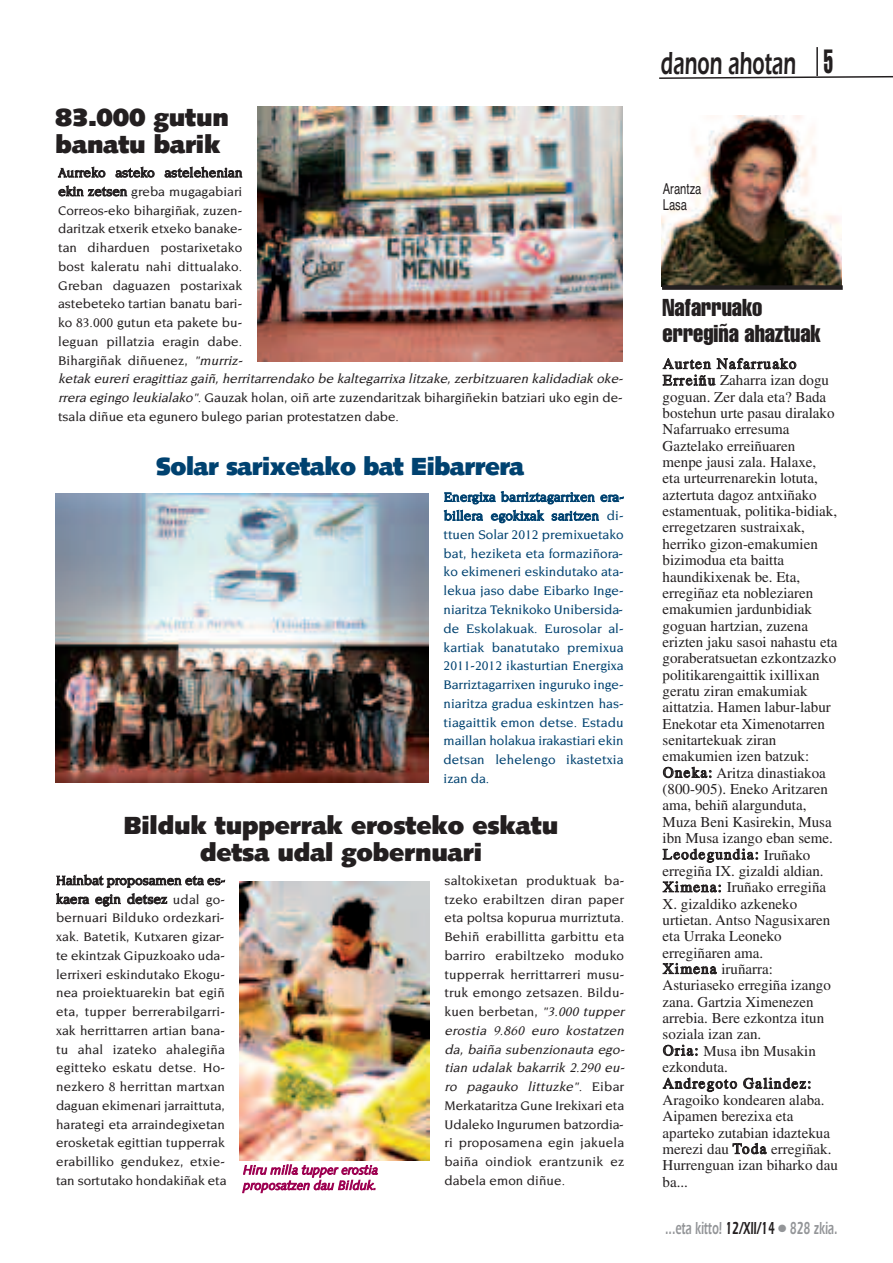
<style>
.page{position:relative;width:893px;height:1263px;background:#fff}
.page>*{position:absolute;margin:0;border:0;box-sizing:border-box;transform-origin:0 0}
.t1{font:600 33px "Itc Eras";color:#231f20;scale:.6 1}
.t2{font:900 24.75px/27px "Syntax";letter-spacing:-.005em;color:#231f20}
.t3{font:900 24.75px "Syntax";letter-spacing:-.015em;color:#004270}
.t4{font:extra-condensed 24px/25.5px "Helvetica";color:#231f20}
.t5{font:600 18px "Itc Eras";color:#939598;scale:.6 1}
.t6{font:15px/16.4px "Times";color:#231f20}
.t7{font:15px/16.5px "Helvetica";color:#231f20;scale:.75 1}
.t8{font:500 13.5px/18.8px "Novarese";letter-spacing:.005em;color:#231f20}
.t9{font:500 13.5px/18.8px "Novarese";letter-spacing:.01em;color:#004270;text-align:justify}
.t10{font:italic 12.75px/15.3px "Syntax";color:#9d0151}
.s1{font-style:italic}
.s2{font-family:"Helvetica";font-weight:400;font-stretch:extra-condensed}
.s3{color:#231f20}
</style>
<div class="page">
<hr style="left:816px;top:47px;width:2px;height:29px;background:#231f20">
<svg style="left:659px;top:75px;width:234px;height:4px"></svg>
<img style="left:55px;top:493px;width:374px;height:289px">
<img style="left:257px;top:106px;width:366px;height:255px">
<img style="left:240px;top:882px;width:189px;height:278px">
<img style="left:661px;top:115px;width:181px;height:171px">
<div style="left:662px;top:285px;width:181px;height:5px;background:#231f20"></div>
<h2 class="t2" style="left:56px;top:106px;width:175px">83.000 gutun banatu barik</h2>
<p class="t8" style="left:58px;top:164px;width:569px">Aurreko asteko astelehenian<br>ekin zetsen greba mugagabiari<br>Correos-eko bihargiñak, zuzen-<br>daritzak etxerik etxeko banake-<br>tan diharduen postarixetako<br>bost kaleratu nahi dittualako.<br>Greban daguazen postarixak<br>astebeteko tartian banatu bari-<br>ko 83.000 gutun eta pakete bu-<br>leguan pillatzia eragin dabe.<br>Bihargiñak diñuenez, <span class="s1">"murriz-<br>ketak eureri eragittiaz gaiñ, herritarrendako be kaltegarrixa litzake, zerbitzuaren kalidadiak oke&shy;rreraegingoleukialako".</span>Gauzak holan, oiñ arte zuzendaritzak bihargiñekin batziari uko egin de&shy;tsala diñue eta egunero bulego parian protestatzen dabe.</p>
<h2 class="t3" style="left:156px;top:456px;width:370px">Solar sarixetako bat Eibarrera</h2>
<p class="t9" style="left:444px;top:488px;width:182px">Energixa barriztagarrixen era&shy;billera egokixak saritzen di&shy;ttuen Solar 2012 premixuetako bat, heziketa eta formaziñora&shy;ko ekimeneri eskindutako ata&shy;lekua jaso dabe Eibarko Inge&shy;niaritza Teknikoko Unibersida&shy;de Eskolakuak. Eurosolar al&shy;kartiak banatutako premixua 2011-2012 ikasturtian Energixa Barriztagarrixen inguruko inge&shy;niaritza gradua eskintzen has&shy;tiagaittik emon detse. Estadu maillan holakua irakastiari ekin detsan lehelengo ikastetxia izan da.</p>
<h2 class="t2" style="left:124px;top:814px;width:436px;text-align:center">Bilduk tupperrak erosteko eskatu detsa udal gobernuari</h2>
<p class="t8" style="left:56px;top:872px;width:172px">Hainbat proposamen eta es&shy;kaera egin detsez udal go&shy;bernuari Bilduko ordezkari&shy;xak. Batetik, Kutxaren gizar&shy;te ekintzak Gipuzkoako uda&shy;lerrixeri eskindutako Ekogu&shy;nea proiektuarekin bat egiñ eta, tupper berrerabilgarri&shy;xak herrittarren artian bana&shy;tu ahal izateko ahalegiña egitteko eskatu detse. Ho&shy;nezkero 8 herrittan martxan daguan ekimenari jarraittuta, harategi eta arraindegixetan erosketak egittian tupperrak erabilliko gendukez, etxie&shy;tan sortutako hondakiñak eta</p>
<p class="t8" style="left:444px;top:872px;width:184px">saltokixetan produktuak ba&shy;tzeko erabiltzen diran paper eta poltsa kopurua murriztuta.<br>Behiñ erabillitta garbittu eta barriro erabiltzeko moduko tupperrak herrittarreri musu&shy;truk emongo zetsazen. Bildu&shy;kuen berbetan, <span class="s1">"3.000 tupper erostia 9.860 euro kostatzen da, baiña subenzionauta ego&shy;tian udalak bakarrik 2.290 eu&shy;ro pagauko littuzke".</span> E i b a r<br>Merkataritza Gune Irekixari eta<br>Udaleko Ingurumen batzordia&shy;ri proposamena egin jakuela baiña oindiok erantzunik ez dabela emon diñue.</p>
<p class="t10" style="left:243px;top:1163px;width:136px">Hiru milla tupper erostia proposatzen dau Bilduk.</p>
<h1 class="t1" style="left:661px;top:52px;width:289px">danon ahotan <span class="s2">5</span></h1>
<p class="t7" style="left:663px;top:181px;width:53px">Arantza<br>Lasa</p>
<h3 class="t4" style="left:663px;top:296px;width:160px">Nafarruako erregiña ahaztuak</h3>
<p class="t6" style="left:663px;top:357px;width:177px">Aurten Nafarruako<br>Erreiñu Zaharra izan dogu goguan. Zer dala eta? Bada bostehun urte pasau diralako<br>Nafarruako erresuma<br>Gaztelako erreiñuaren menpe jausi zala. Halaxe,<br>eta urteurrenarekin lotuta, aztertuta dagoz antxiñako estamentuak, politika-bidiak, erregetzaren sustraixak, herriko gizon-emakumien bizimodua eta baitta haundikixenak be. Eta, erregiñaz eta nobleziaren emakumien jardunbidiak goguan hartzian, zuzena erizten jaku sasoi nahastu eta goraberatsuetan ezkontzazko politikarengaittik ixillixan geratu ziran emakumiak aittatzia. Hamen labur-labur<br>Enekotar eta Ximenotarren senitartekuak ziran emakumien izen batzuk:<br>Oneka: Aritza dinastiakoa (800-905). Eneko Aritzaren ama, behiñ alargunduta,<br>Muza Beni Kasirekin, Musa ibn Musa izango eban seme.<br>Leodegundia: Iruñako erregiña IX. gizaldi aldian.<br>Ximena: Iruñako erregiña<br>X. gizaldiko azkeneko urtietan. Antso Nagusixaren eta Urraka Leoneko erregiñaren ama.<br>Ximena iruñarra:<br>Asturiaseko erregiña izango zana. Gartzia Ximenezen arrebia. Bere ezkontza itun soziala izan zan.<br>Oria: Musa ibn Musakin ezkonduta.<br>Andregoto Galindez:<br>Aragoiko kondearen alaba.<br>Aipamen berezixa eta aparteko zutabian idaztekua merezi dau Toda erregiñak.<br>Hurrenguan izan biharko dau ba...</p>
<h3 class="t5" style="left:665px;top:1222px;width:289px">...eta kitto! <span class="s3">12/XII/14</span> ● 828 zkia.</h3>
</div>
